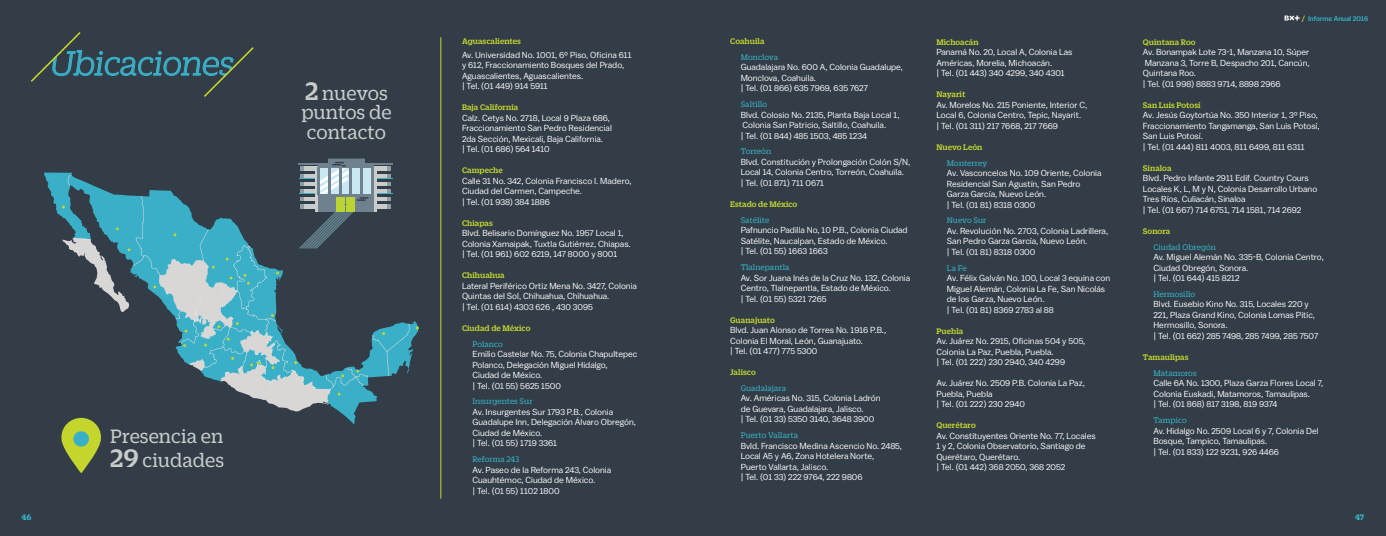
<style>
.page{position:relative;width:1386px;height:536px;background:#333d48}
.page>*{position:absolute;margin:0;border:0;box-sizing:border-box;transform-origin:0 0}
.t1{font:italic 300 36.75px "Duplicate Slab";color:#3ab0c8}
.t2{font:21px/19.2px "Duplicate Slab";letter-spacing:-.005em;color:#c8cdcc}
.t3{font:8.75px/10.5px "Balto";color:#fff}
.t4{font:500 8.75px "Duplicate Slab";letter-spacing:.005em;color:#c4d62e}
.t5{font:8.75px "Duplicate Slab";letter-spacing:.005em;color:#38b3c7}
.t6{font:700 8.75px "Duplicate Slab";color:#38b3c7}
.t7{font:500 7px "Balto";letter-spacing:-.01em;color:#38b3c7}
.s1{font-weight:500;font-size:27.3px}
.s2{color:#c4d62e}
</style>
<div class="page">
<svg style="left:31px;top:32px;width:223px;height:65px"></svg>
<hr style="left:440px;top:37px;width:1px;height:461px;background:#c4d62e">
<svg style="left:44px;top:158px;width:375px;height:315px"></svg>
<svg style="left:1285px;top:16px;width:15px;height:5px"></svg>
<h1 class="t1" style="left:50px;top:41px;width:186px">Ubicaciones</h1>
<h2 class="t2" style="left:301px;top:82px;width:92px"><span class="s1">2</span> nuevos puntos de contacto</h2>
<h2 class="t2" style="left:110px;top:422px;width:115px;line-height:24.5px">Presencia en<br><span class="s1">29</span> ciudades</h2>
<p class="t4" style="left:462px;top:35px;width:60px">Aguascalientes</p>
<p class="t3" style="left:462px;top:49px;width:171px">Av. Universidad No. 1001, 6º Piso, Oficina 611 y 612, Fraccionamiento Bosques del Prado, Aguascalientes, Aguascalientes.<br>| Tel. (01 449) 914 5911</p>
<p class="t4" style="left:462px;top:101px;width:58px">Baja California</p>
<p class="t3" style="left:462px;top:112px;width:151px">Calz. Cetys No. 2718, Local 9 Plaza 686, Fraccionamiento San Pedro Residencial 2da Sección, Mexicali, Baja California.<br>| Tel. (01 686) 564 1410</p>
<p class="t4" style="left:462px;top:164px;width:42px">Campeche</p>
<p class="t3" style="left:462px;top:175px;width:171px">Calle 31 No. 342, Colonia Francisco I. Madero,<br>Ciudad del Carmen, Campeche.<br>| Tel. (01 938) 384 1886</p>
<p class="t4" style="left:462px;top:217px;width:32px">Chiapas</p>
<p class="t3" style="left:462px;top:228px;width:170px">Blvd. Belisario Domínguez No. 1957 Local 1,<br>Colonia Xamaipak, Tuxtla Gutiérrez, Chiapas. | Tel. (01 961) 602 6219, 147 8000 y 8001</p>
<p class="t4" style="left:462px;top:269px;width:44px">Chihuahua</p>
<p class="t3" style="left:462px;top:280px;width:177px">Lateral Periférico Ortiz Mena No. 3427, Colonia<br>Quintas del Sol, Chihuahua, Chihuahua.<br>| Tel. (01 614) 4303 626 , 430 3095</p>
<p class="t4" style="left:462px;top:322px;width:70px">Ciudad de México</p>
<p class="t5" style="left:472px;top:338px;width:32px">Polanco</p>
<p class="t3" style="left:472px;top:348px;width:166px">Emilio Castelar No. 75, Colonia Chapultepec<br>Polanco, Delegación Miguel Hidalgo,<br>Ciudad de México.<br>| Tel. (01 55) 5625 1500</p>
<p class="t5" style="left:472px;top:396px;width:62px">Insurgentes Sur</p>
<p class="t3" style="left:472px;top:406px;width:165px">Av. Insurgentes Sur 1793 P.B., Colonia<br>Guadalupe Inn, Delegación Álvaro Obregón,<br>Ciudad de México.<br>| Tel. (01 55) 1719 3361</p>
<p class="t5" style="left:472px;top:453px;width:49px">Reforma 243</p>
<p class="t3" style="left:472px;top:464px;width:140px">Av. Paseo de la Reforma 243, Colonia<br>Cuauhtémoc, Ciudad de México.<br>| Tel. (01 55) 1102 1800</p>
<p class="t4" style="left:730px;top:35px;width:36px">Coahuila</p>
<p class="t5" style="left:741px;top:51px;width:39px">Monclova</p>
<p class="t3" style="left:741px;top:62px;width:164px">Guadalajara No. 600 A, Colonia Guadalupe,<br>Monclova, Coahuila.<br>| Tel. (01 866) 635 7969, 635 7627</p>
<p class="t5" style="left:741px;top:99px;width:28px">Saltillo</p>
<p class="t3" style="left:741px;top:109px;width:160px">Blvd. Colosio No. 2135, Planta Baja Local 1,<br>Colonia San Patricio, Saltillo, Coahuila.<br>| Tel. (01 844) 485 1503, 485 1234</p>
<p class="t5" style="left:741px;top:146px;width:32px">Torreón</p>
<p class="t3" style="left:741px;top:156px;width:171px">Blvd. Constitución y Prolongación Colón S/N,<br>Local 14, Colonia Centro, Torreón, Coahuila.<br>| Tel. (01 871) 711 0671</p>
<p class="t4" style="left:730px;top:198px;width:69px">Estado de México</p>
<p class="t5" style="left:741px;top:214px;width:30px">Satélite</p>
<p class="t3" style="left:741px;top:225px;width:168px">Pafnuncio Padilla No, 10 P.B., Colonia Ciudad<br>Satélite, Naucalpan, Estado de México.<br>| Tel. (01 55) 1663 1663</p>
<p class="t5" style="left:741px;top:261px;width:50px">Tlalnepantla</p>
<p class="t3" style="left:741px;top:272px;width:171px">Av. Sor Juana Inés de la Cruz No. 132, Colonia<br>Centro, Tlalnepantla, Estado de México.<br>| Tel. (01 55) 5321 7265</p>
<p class="t4" style="left:730px;top:314px;width:46px">Guanajuato</p>
<p class="t3" style="left:730px;top:324px;width:157px">Blvd. Juan Alonso de Torres No. 1916 P.B.,<br>Colonia El Moral, León, Guanajuato.<br>| Tel. (01 477) 775 5300</p>
<p class="t4" style="left:730px;top:366px;width:27px">Jalisco</p>
<p class="t5" style="left:741px;top:382px;width:47px">Guadalajara</p>
<p class="t3" style="left:741px;top:393px;width:141px">Av. Américas No. 315, Colonia Ladrón de Guevara, Guadalajara, Jalisco.<br>| Tel. (01 33) 5350 3140, 3648 3900</p>
<p class="t5" style="left:741px;top:429px;width:59px">Puerto Vallarta</p>
<p class="t3" style="left:741px;top:440px;width:163px">Bvld. Francisco Medina Ascencio No. 2485, Local A5 y A6, Zona Hotelera Norte, Puerto Vallarta, Jalisco.<br>| Tel. (01 33) 222 9764, 222 9806</p>
<p class="t4" style="left:936px;top:36px;width:44px">Michoacán</p>
<p class="t3" style="left:936px;top:47px;width:138px">Panamá No. 20, Local A, Colonia Las<br>Américas, Morelia, Michoacán.<br>| Tel. (01 443) 340 4299, 340 4301</p>
<p class="t4" style="left:936px;top:89px;width:30px">Nayarit</p>
<p class="t3" style="left:936px;top:99px;width:152px">Av. Morelos No. 215 Poniente, Interior C,<br>Local 6, Colonia Centro, Tepic, Nayarit.<br>| Tel. (01 311) 217 7668, 217 7669</p>
<p class="t4" style="left:936px;top:141px;width:48px">Nuevo León</p>
<p class="t5" style="left:947px;top:157px;width:42px">Monterrey</p>
<p class="t3" style="left:947px;top:167px;width:156px">Av. Vasconcelos No. 109 Oriente, Colonia<br>Residencial San Agustín, San Pedro<br>Garza García, Nuevo León.<br>| Tel. (01 81) 8318 0300</p>
<p class="t5" style="left:947px;top:215px;width:41px">Nuevo Sur</p>
<p class="t3" style="left:947px;top:225px;width:163px">Av. Revolución No. 2703, Colonia Ladrillera,<br>San Pedro Garza García, Nuevo León.<br>| Tel. (01 81) 8318 0300</p>
<p class="t5" style="left:947px;top:262px;width:21px">La Fe</p>
<p class="t3" style="left:947px;top:272px;width:165px">Av. Félix Galván No. 100, Local 3 equina con Miguel Alemán, Colonia La Fe, San Nicolás de los Garza, Nuevo León.<br>| Tel. (01 81) 8369 2783 al 88</p>
<p class="t4" style="left:936px;top:325px;width:28px">Puebla</p>
<p class="t3" style="left:936px;top:335px;width:150px">Av. Juárez No. 2915, Oficinas 504 y 505,<br>Colonia La Paz, Puebla, Puebla.<br>| Tel. (01 222) 230 2940, 340 4299</p>
<p class="t3" style="left:936px;top:377px;width:150px">Av. Juárez No. 2509 P.B. Colonia La Paz,<br>Puebla, Puebla<br>| Tel. (01 222) 230 2940</p>
<p class="t4" style="left:936px;top:419px;width:41px">Querétaro</p>
<p class="t3" style="left:936px;top:430px;width:161px">Av. Constituyentes Oriente No. 77, Locales 1 y 2, Colonia Observatorio, Santiago de Querétaro, Querétaro.<br>| Tel. (01 442) 368 2050, 368 2052</p>
<p class="t7" style="left:1302px;top:14px;width:68px"><span class="s2">/</span> Informe Anual 2016</p>
<p class="t4" style="left:1143px;top:36px;width:54px">Quintana Roo</p>
<p class="t3" style="left:1143px;top:47px;width:168px">Av. Bonampak Lote 73-1, Manzana 10, Súper<br>Manzana 3, Torre B, Despacho 201, Cancún,<br>Quintana Roo.<br>| Tel. (01 998) 8883 9714, 8898 2966</p>
<p class="t4" style="left:1143px;top:99px;width:59px">San Luis Potosí</p>
<p class="t3" style="left:1143px;top:110px;width:178px">Av. Jesús Goytortúa No. 350 Interior 1, 3º Piso, Fraccionamiento Tangamanga, San Luis Potosí, San Luis Potosí.<br>| Tel. (01 444) 811 4003, 811 6499, 811 6311</p>
<p class="t4" style="left:1143px;top:162px;width:30px">Sinaloa</p>
<p class="t3" style="left:1143px;top:173px;width:176px">Blvd. Pedro Infante 2911 Edif. Country Cours Locales K, L, M y N, Colonia Desarrollo Urbano Tres Ríos, Culiacán, Sinaloa<br>| Tel. (01 667) 714 6751, 714 1581, 714 2692</p>
<p class="t4" style="left:1143px;top:225px;width:29px">Sonora</p>
<p class="t5" style="left:1153px;top:241px;width:64px">Ciudad Obregón</p>
<p class="t3" style="left:1153px;top:251px;width:172px">Av. Miguel Alemán No. 335-B, Colonia Centro,<br>Ciudad Obregón, Sonora.<br>| Tel. (01 644) 415 8212</p>
<p class="t5" style="left:1153px;top:288px;width:43px">Hermosillo</p>
<p class="t3" style="left:1153px;top:299px;width:166px">Blvd. Eusebio Kino No. 315, Locales 220 y 221, Plaza Grand Kino, Colonia Lomas Pitic, Hermosillo, Sonora.<br>| Tel. (01 662) 285 7498, 285 7499, 285 7507</p>
<p class="t4" style="left:1143px;top:351px;width:47px">Tamaulipas</p>
<p class="t5" style="left:1153px;top:367px;width:45px">Matamoros</p>
<p class="t3" style="left:1153px;top:377px;width:172px">Calle 6A No. 1300, Plaza Garza Flores Local 7,<br>Colonia Euskadi, Matamoros, Tamaulipas.<br>| Tel. (01 868) 817 3198, 819 9374</p>
<p class="t5" style="left:1153px;top:414px;width:35px">Tampico</p>
<p class="t3" style="left:1153px;top:425px;width:167px">Av. Hidalgo No. 2509 Local 6 y 7, Colonia Del<br>Bosque, Tampico, Tamaulipas.<br>| Tel. (01 833) 122 9231, 926 4466</p>
<p class="t6" style="left:22px;top:511px;width:11px">46</p>
<p class="t6" style="left:1355px;top:511px;width:10px">47</p>
</div>
